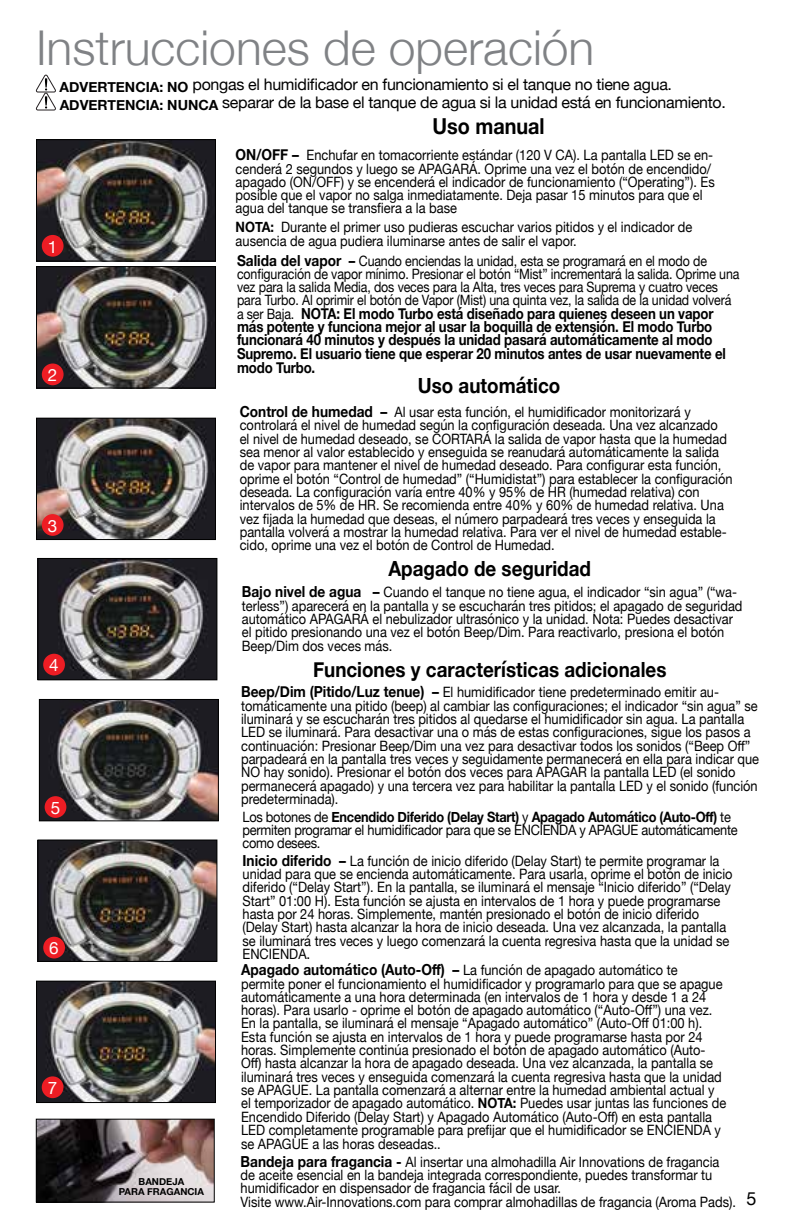
<style>
.page{position:relative;width:792px;height:1224px;background:#fff}
.page>*{position:absolute;margin:0;border:0;box-sizing:border-box;transform-origin:0 0}
.t1{font:300 48px "Helvetica Neue";color:#808285}
.t2{font:700 22px "Helvetica Neue";color:#000;scale:.9 1}
.t3{font:700 20.8px "Helvetica Neue";color:#000;scale:.9 1}
.t4{font:18px "Helvetica Neue";color:#000}
.t5{font:17px "Helvetica Neue";color:#fff}
.t6{font:16px/18px "Helvetica Neue";letter-spacing:-.02em;color:#000}
.t7{font:700 15.2px/13.6px "Helvetica Neue";letter-spacing:-.01em;color:#000;scale:.87 1}
.t8{font:14.2px/13.2px "Helvetica Neue";color:#000;scale:.9 1}
.t9{font:14.2px/13.2px "Helvetica Neue";color:#000;scale:.87 1}
.t10{font:14.2px/13.2px "Helvetica Neue";letter-spacing:-.02em;color:#000;scale:.9 1}
.t11{font:700 9.6px/10.6px "Helvetica Neue";color:#000;text-align:center}
.s1{font-weight:700;font-size:15.2px}
.s2{font-weight:700}
.s3{font-weight:400;font-size:14.2px}
.s4{font-size:15.2px}
</style>
<div class="page">
<img style="left:38px;top:141px;width:176px;height:119px">
<div style="left:36px;top:139px;width:180px;height:123px;border:1px solid #000"></div>
<div style="left:42px;top:235px;width:22px;height:22px;background:#ed1d24;border-radius:50%"></div>
<img style="left:39px;top:842px;width:176px;height:118px">
<div style="left:37px;top:840px;width:180px;height:122px;border:1px solid #000"></div>
<div style="left:43px;top:937px;width:22px;height:21px;background:#ed1d24;border-radius:50%"></div>
<img style="left:38px;top:983px;width:176px;height:118px">
<div style="left:36px;top:981px;width:180px;height:122px;border:1px solid #000"></div>
<div style="left:42px;top:1076px;width:22px;height:22px;background:#ed1d24;border-radius:50%"></div>
<img style="left:41px;top:701px;width:176px;height:118px">
<div style="left:39px;top:699px;width:180px;height:122px;border:1px solid #000"></div>
<div style="left:45px;top:796px;width:21px;height:22px;background:#ed1d24;border-radius:50%"></div>
<img style="left:39px;top:560px;width:176px;height:118px">
<div style="left:37px;top:558px;width:180px;height:122px;border:1px solid #000"></div>
<div style="left:43px;top:654px;width:22px;height:21px;background:#ed1d24;border-radius:50%"></div>
<img style="left:38px;top:420px;width:176px;height:118px">
<div style="left:36px;top:418px;width:180px;height:122px;border:1px solid #000"></div>
<div style="left:42px;top:514px;width:22px;height:22px;background:#ed1d24;border-radius:50%"></div>
<svg style="left:35px;top:74px;width:21px;height:37px"></svg>
<img style="left:38px;top:268px;width:176px;height:119px">
<div style="left:36px;top:266px;width:180px;height:123px;border:1px solid #000"></div>
<div style="left:42px;top:364px;width:22px;height:21px;background:#ed1d24;border-radius:50%"></div>
<img style="left:38px;top:1121px;width:175px;height:79px">
<div style="left:36px;top:1119px;width:179px;height:83px;border:1px solid #000"></div>
<h1 class="t1" style="left:36px;top:9px;width:560px">Instrucciones de operación</h1>
<p class="t6" style="left:60px;top:77px;width:668px"><sub>ADVERTENCIA:</sub> <sub>NO</sub> pongas el humidificador en funcionamiento si el tanque no tiene agua.<br><sub>ADVERTENCIA:</sub> <sub>NUNCA</sub> separar de la base el tanque de agua si la unidad está en funcionamiento.</p>
<p class="t5" style="left:48px;top:234px;width:11px">1</p>
<p class="t5" style="left:48px;top:363px;width:11px">2</p>
<p class="t5" style="left:48px;top:513px;width:11px">3</p>
<p class="t5" style="left:49px;top:653px;width:11px">4</p>
<p class="t5" style="left:51px;top:796px;width:11px">5</p>
<p class="t5" style="left:49px;top:936px;width:11px">6</p>
<p class="t5" style="left:48px;top:1076px;width:11px">7</p>
<p class="t11" style="left:119px;top:1176px;width:87px">BANDEJA<br>PARA FRAGANCIA</p>
<h2 class="t2" style="left:433px;top:109px;width:126px">Uso manual</h2>
<p class="t8" style="left:236px;top:149px;width:534px"><span class="s1">ON/OFF –</span> Enchufar en tomacorriente estándar (120 V CA). La pantalla LED se en&shy;cenderá 2 segundos y luego se APAGARÁ. Oprime una vez el botón de encendido/ apagado (ON/OFF) y se encenderá el indicador de funcionamiento (“Operating”). Es posible que el vapor no salga inmediatamente. Deja pasar 15 minutos para que el agua del tanque se transfiera a la base</p>
<p class="t8" style="left:236px;top:222px;width:509px"><span class="s2">NOTA:</span> Durante el primer uso pudieras escuchar varios pitidos y el indicador de ausencia de agua pudiera iluminarse antes de salir el vapor.</p>
<p class="t9" style="left:237px;top:255px;width:579px"><span class="s1">Salida del vapor –</span> Cuando enciendas la unidad, esta se programará en el modo de configuración de vapor mínimo. Presionar el botón “Mist” incrementará la salida. Oprime una vez para la salida Media, dos veces para la Alta, tres veces para Suprema y cuatro veces para Turbo. Al oprimir el botón de Vapor (Mist) una quinta vez, la salida de la unidad volverá</p>
<p class="t7" style="left:237px;top:307px;width:563px"><span class="s3">a ser Baja.</span> NOTA: El modo Turbo está diseñado para quienes deseen un vapor más potente y funciona mejor al usar la boquilla de extensión. El modo Turbo funcionará 40 minutos y después la unidad pasará automáticamente al modo Supremo. El usuario tiene que esperar 20 minutos antes de usar nuevamente el modo Turbo.</p>
<h3 class="t3" style="left:418px;top:370px;width:160px">Uso automático</h3>
<p class="t8" style="left:240px;top:406px;width:549px"><span class="s1">Control de humedad –</span> Al usar esta función, el humidificador monitorizará y controlará el nivel de humedad según la configuración deseada. Una vez alcanzado<br>el nivel de humedad deseado, se CORTARÁ la salida de vapor hasta que la humedad sea menor al valor establecido y enseguida se reanudará automáticamente la salida de vapor para mantener el nivel de humedad deseado. Para configurar esta función, oprime el botón “Control de humedad” (“Humidistat”) para establecer la configuración deseada. La configuración varía entre 40% y 95% de HR (humedad relativa) con intervalos de 5% de HR. Se recomienda entre 40% y 60% de humedad relativa. Una vez fijada la humedad que deseas, el número parpadeará tres veces y enseguida la pantalla volverá a mostrar la humedad relativa. Para ver el nivel de humedad estable&shy;cido, oprime una vez el botón de Control de Humedad.</p>
<h3 class="t3" style="left:388px;top:552px;width:227px">Apagado de seguridad</h3>
<p class="t8" style="left:242px;top:587px;width:558px"><span class="s1">Bajo nivel de agua –</span> Cuando el tanque no tiene agua, el indicador “sin agua” (“wa&shy;terless”) aparecerá en la pantalla y se escucharán tres pitidos; el apagado de seguridad automático APAGARÁ el nebulizador ultrasónico y la unidad. Nota: Puedes desactivar el pitido presionando una vez el botón Beep/Dim. Para reactivarlo, presiona el botón Beep/Dim dos veces más.</p>
<h3 class="t3" style="left:313px;top:654px;width:394px">Funciones y características adicionales</h3>
<p class="t8" style="left:241px;top:687px;width:577px"><span class="s1">Beep/Dim (Pitido/Luz tenue) –</span> El humidificador tiene predeterminado emitir au&shy;tomáticamente una pitido (beep) al cambiar las configuraciones; el indicador “sin agua” se iluminará y se escucharán tres pitidos al quedarse el humidificador sin agua. La pantalla LED se iluminará. Para desactivar una o más de estas configuraciones, sigue los pasos a continuación: Presionar Beep/Dim una vez para desactivar todos los sonidos (“Beep Off” parpadeará en la pantalla tres veces y seguidamente permanecerá en ella para indicar que NO hay sonido). Presionar el botón dos veces para APAGAR la pantalla LED (el sonido permanecerá apagado) y una tercera vez para habilitar la pantalla LED y el sonido (función predeterminada).</p>
<p class="t10" style="left:242px;top:811px;width:552px">Los botones de <span class="s2">Encendido Diferido (Delay Start)</span> y <span class="s2">Apagado Automático (Auto-Off)</span> te permiten programar el humidificador para que se ENCIENDA y APAGUE automáticamente como desees.</p>
<p class="t8" style="left:243px;top:855px;width:546px"><span class="s1">Inicio diferido –</span> La función de inicio diferido (Delay Start) te permite programar la unidad para que se encienda automáticamente. Para usarla, oprime el botón de inicio diferido (“Delay Start”). En la pantalla, se iluminará el mensaje “Inicio diferido” (“Delay Start” 01:00 H). Esta función se ajusta en intervalos de 1 hora y puede programarse hasta por 24 horas. Simplemente, mantén presionado el botón de inicio diferido (Delay Start) hasta alcanzar la hora de inicio deseada. Una vez alcanzada, la pantalla se iluminará tres veces y luego comenzará la cuenta regresiva hasta que la unidad se ENCIENDA<span class="s4">.</span></p>
<p class="t8" style="left:241px;top:964px;width:541px"><span class="s1">Apagado automático (Auto-Off) –</span> La función de apagado automático te<br>permite poner el funcionamiento el humidificador y programarlo para que se apague automáticamente a una hora determinada (en intervalos de 1 hora y desde 1 a 24 horas). Para usarlo - oprime el botón de apagado automático (“Auto-Off”) una vez.<br>En la pantalla, se iluminará el mensaje “Apagado automático” (Auto-Off 01:00 h).<br>Esta función se ajusta en intervalos de 1 hora y puede programarse hasta por 24 horas. Simplemente continúa presionado el botón de apagado automático (Auto-Off) hasta alcanzar la hora de apagado deseada. Una vez alcanzada, la pantalla se iluminará tres veces y enseguida comenzará la cuenta regresiva hasta que la unidad se APAGUE. La pantalla comenzará a alternar entre la humedad ambiental actual y el temporizador de apagado automático. <span class="s2">NOTA:</span> Puedes usar juntas las funciones de Encendido Diferido (Delay Start) y Apagado Automático (Auto-Off) en esta pantalla LED completamente programable para prefijar que el humidificador se ENCIENDA y se APAGUE a las horas deseadas..</p>
<p class="t8" style="left:241px;top:1156px;width:552px"><span class="s1">Bandeja para fragancia -</span> Al insertar una almohadilla Air Innovations de fragancia de aceite esencial en la bandeja integrada correspondiente, puedes transformar tu humidificador en dispensador de fragancia fácil de usar.<br>Visite www.Air-Innovations.com para comprar almohadillas de fragancia (Aroma Pads).</p>
<p class="t4" style="left:747px;top:1186px;width:12px">5</p>
</div>
